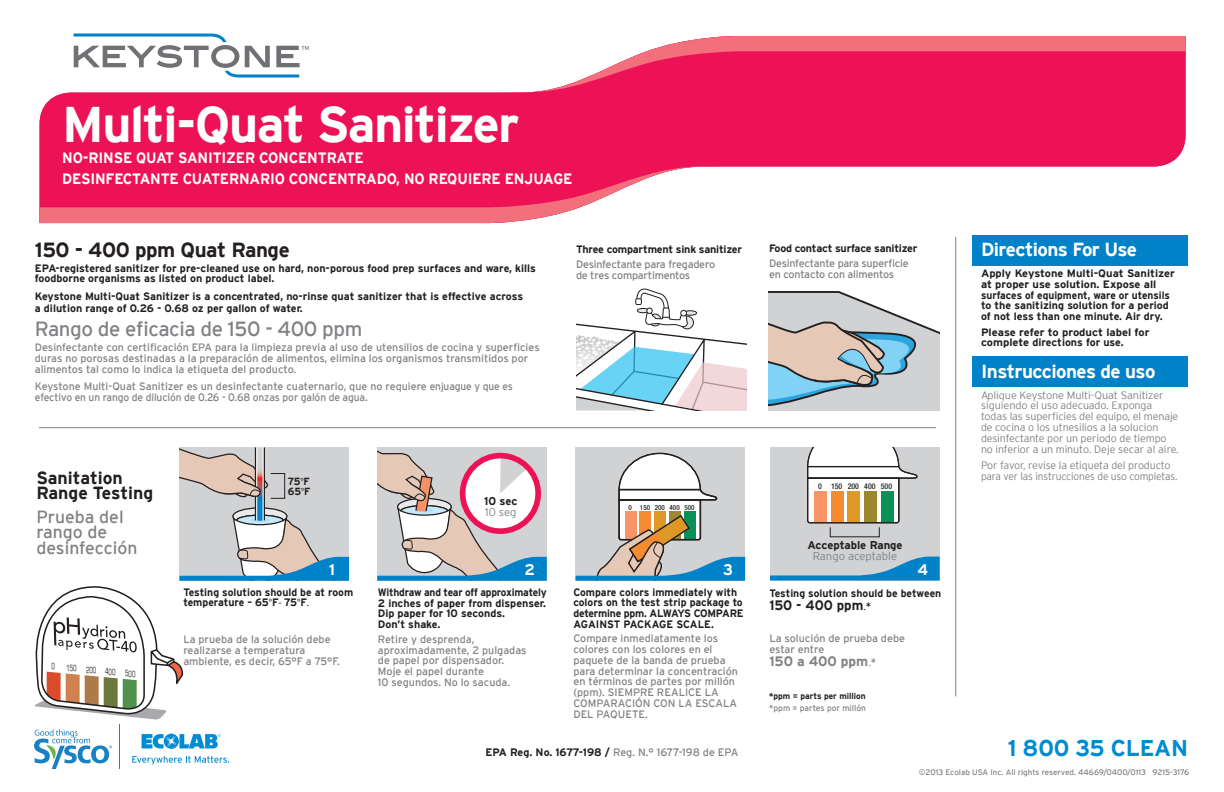
<style>
.page{position:relative;width:1224px;height:792px;background:#fff}
.page>*{position:absolute;margin:0;border:0;box-sizing:border-box;transform-origin:0 0}
.t1{font:700 50px "Interstate";letter-spacing:-.03em;color:#fff}
.t2{font:700 22.8px "Interstate";letter-spacing:-.01em;color:#008cd2}
.t3{font:20.5px "Interstate";letter-spacing:-.02em;color:#808285}
.t4{font:700 20.5px "Interstate";letter-spacing:-.02em;color:#231f20}
.t5{font:700 18.9px "Interstate";letter-spacing:-.03em;color:#fff}
.t6{font:17.6px "Interstate";color:#808285}
.t7{font:700 17.6px "Interstate";color:#231f20}
.t8{font:700 15.4px "Interstate";color:#fff}
.t9{font:700 15px "Interstate";letter-spacing:-.01em;color:#fff;scale:.95 1}
.t10{font:700 13.7px "Interstate";color:#231f20}
.t11{font:700 13.7px "Interstate";color:#808285}
.t12{font:700 11.3px "Interstate";color:#231f20}
.t13{font:300 11.3px "Interstate";color:#808285}
.t14{font:10.8px "Interstate";letter-spacing:-.005em;color:#808285}
.t15{font:10.7px/10.7px "Interstate";color:#808285}
.t16{font:700 10.7px/10.7px "Interstate";color:#231f20}
.t17{font:300 10.7px/10.8px "Interstate";letter-spacing:-.01em;color:#808285}
.t18{font:700 10.7px/10.8px "Interstate";color:#231f20;scale:1.04 1}
.t19{font:10.7px "Interstate";letter-spacing:-.02em;color:#808285}
.t20{font:700 10.7px/10.7px "Interstate";color:#231f20;text-align:justify;scale:.95 1}
.t21{font:10.7px "Interstate";color:#808285;scale:.95 1}
.t22{font:700 10.7px "Interstate";letter-spacing:-.02em;color:#231f20}
.t23{font:700 10.7px/10.8px "Interstate";color:#231f20;scale:1.05 1}
.t24{font:300 10.7px "Interstate";letter-spacing:-.01em;color:#808285;scale:.95 1}
.t25{font:700 10.3px "Interstate";color:#231f20}
.t26{font:700 8.7px "Interstate";color:#231f20}
.t27{font:8.7px "Interstate";color:#808285}
.t28{font:condensed 8.7px "Eurostile";color:#231f20;scale:.71 1}
.t29{font:condensed 8.1px "Eurostile";color:#231f20;scale:.71 1}
.t30{font:8px "Interstate";color:#808285}
.t31{font:500 condensed 7.9px "Helvetica Neue";color:#231f20}
.t32{font:500 condensed 7px "Helvetica Neue";color:#231f20}
.t33{font:5.6px "Interstate";color:#717074}
.s1{font-family:"Myriad Pro";font-weight:400}
.s2{font-weight:300;font-size:10.7px}
.s3{font-weight:400;font-size:10.7px}
.s4{font-weight:700;color:#231f20}
</style>
<div class="page">
<div style="left:972px;top:356px;width:216px;height:31px;background:#0082c8"></div>
<div style="left:40px;top:92px;width:1146px;height:75px;background:#ed1255"></div>
<svg style="left:40px;top:166px;width:665px;height:57px;background:#f04a76"></svg>
<svg style="left:533px;top:36px;width:653px;height:56px;background:#f04774"></svg>
<div style="left:972px;top:235px;width:216px;height:31px;background:#0082c8"></div>
<svg style="left:768px;top:291px;width:171px;height:119px;background:#bdc5c8"></svg>
<svg style="left:576px;top:289px;width:170px;height:122px"></svg>
<div style="left:575px;top:447px;width:170px;height:134px;background:#d1d2d4"></div>
<svg style="left:575px;top:452px;width:170px;height:129px"></svg>
<div style="left:770px;top:447px;width:170px;height:134px;background:#d1d2d4"></div>
<svg style="left:807px;top:447px;width:111px;height:77px"></svg>
<div style="left:830px;top:527px;width:50px;height:10px;border:1px solid #231f20"></div>
<svg style="left:770px;top:557px;width:170px;height:24px"></svg>
<svg style="left:377px;top:447px;width:170px;height:134px"></svg>
<div style="left:460px;top:453px;width:81px;height:81px;border:6px solid #ed1255;border-radius:50%"></div>
<hr style="left:39px;top:427px;width:897px;height:1px;background:#808285">
<hr style="left:955px;top:237px;width:1px;height:459px;background:#808285">
<svg style="left:74px;top:34px;width:226px;height:44px"></svg>
<img style="left:35px;top:730px;width:76px;height:38px">
<svg style="left:142px;top:734px;width:79px;height:15px"></svg>
<svg style="left:132px;top:756px;width:97px;height:8px"></svg>
<hr style="left:119px;top:724px;width:1px;height:44px;background:#008cd2">
<svg style="left:34px;top:447px;width:315px;height:273px"></svg>
<svg style="left:495px;top:135px;width:4px;height:8px"></svg>
<p class="t33" style="left:301px;top:45px;width:9px">TM</p>
<p class="t1" style="left:62px;top:96px;width:459px">Multi-Quat Sanitizer</p>
<p class="t9" style="left:62px;top:149px;width:319px">NO-RINSE QUAT SANITIZER CONCENTRATE</p>
<p class="t9" style="left:62px;top:170px;width:539px">DESINFECTANTE CUATERNARIO CONCENTRADO, NO REQUIERE ENJUAGE</p>
<p class="t4" style="left:35px;top:238px;width:256px">150 - 400 ppm Quat Range</p>
<p class="t16" style="left:35px;top:262px;width:503px">EPA-registered sanitizer for pre-cleaned use on hard, non-porous food prep surfaces and ware, kills foodborne organisms as listed on product label.</p>
<p class="t16" style="left:35px;top:291px;width:490px">Keystone Multi-Quat Sanitizer is a concentrated, no-rinse quat sanitizer that is effective across</p>
<p class="t16" style="left:35px;top:303px;width:270px">a dilution range of 0.26 - 0.68 oz per gallon of water.</p>
<p class="t3" style="left:35px;top:318px;width:329px">Rango de eficacia de 150 - 400 ppm</p>
<p class="t15" style="left:35px;top:342px;width:506px">Desinfectante con certificación EPA para la limpieza previa al uso de utensilios de cocina y superficies duras no porosas destinadas a la preparación de alimentos, elimina los organismos transmitidos por alimentos tal como lo indica la etiqueta del producto.</p>
<p class="t15" style="left:35px;top:381px;width:480px">Keystone Multi-Quat Sanitizer es un desinfectante cuaternario, que no requiere enjuague y que es</p>
<p class="t21" style="left:35px;top:391px;width:352px">efectivo en un rango de dilución de 0.26 - 0.68 onzas por galón de agua.</p>
<p class="t5" style="left:981px;top:239px;width:158px">Directions For Use</p>
<p class="t18" style="left:981px;top:268px;width:188px">Apply Keystone Multi-Quat Sanitizer at proper use solution. Expose all surfaces of equipment, ware or utensils to the sanitizing solution for a period of not less than one minute. Air dry.</p>
<p class="t23" style="left:981px;top:326px;width:162px">Please refer to product label for complete directions for use.</p>
<p class="t5" style="left:981px;top:361px;width:176px">Instrucciones de uso</p>
<p class="t17" style="left:981px;top:389px;width:184px">Aplique Keystone Multi-Quat Sanitizer</p>
<p class="t17" style="left:981px;top:400px;width:199px">siguiendo el uso adecuado. Exponga todas las superficies del equipo, el menaje de cocina o los utnesilios a la solucion desinfectante por un periodo de tiempo no inferior a un minuto. Deje secar al aire.</p>
<p class="t17" style="left:981px;top:460px;width:191px">Por favor, revise la etiqueta del producto</p>
<p class="t22" style="left:769px;top:243px;width:150px">Food contact surface sanitizer</p>
<p class="t19" style="left:769px;top:257px;width:141px">Desinfectante para superficie</p>
<p class="t19" style="left:769px;top:268px;width:127px">en contacto con alimentos</p>
<p class="t22" style="left:576px;top:244px;width:168px">Three compartment sink sanitizer</p>
<p class="t19" style="left:576px;top:258px;width:141px">Desinfectante para fregadero</p>
<p class="t19" style="left:576px;top:269px;width:116px">de tres compartimentos</p>
<p class="t29" style="left:51px;top:245px;width:92px;rotate:5deg">150 200 400 500</p>
<p class="t7" style="left:36px;top:468px;width:88px">Sanitation</p>
<p class="t24" style="left:981px;top:470px;width:208px">para ver las instrucciones de uso completas.</p>
<p class="t7" style="left:36px;top:483px;width:118px">Range Testing</p>
<p class="t6" style="left:36px;top:507px;width:89px">Prueba del</p>
<p class="t6" style="left:36px;top:522px;width:72px">rango de</p>
<p class="t6" style="left:36px;top:538px;width:103px">desinfección</p>
<p class="t25" style="left:288px;top:476px;width:23px">75<span class="s1">°</span>F</p>
<p class="t25" style="left:288px;top:486px;width:24px">65<span class="s1">°</span>F</p>
<p class="t31" style="left:818px;top:482px;width:75px">0 150 200 400 500</p>
<p class="t12" style="left:484px;top:495px;width:35px">10 sec</p>
<p class="t13" style="left:485px;top:506px;width:33px">10 seg</p>
<p class="t32" style="left:629px;top:503px;width:67px">0 150 200 400 500</p>
<p class="t12" style="left:807px;top:539px;width:97px">Acceptable Range</p>
<p class="t13" style="left:813px;top:550px;width:86px">Rango aceptable</p>
<p class="t16" style="left:769px;top:588px;width:174px">Testing solution should be between</p>
<p class="t10" style="left:769px;top:597px;width:103px">150 - 400 ppm<span class="s2">.</span><span class="s3">*</span></p>
<p class="t15" style="left:769px;top:633px;width:137px">La solución de prueba debe</p>
<p class="t15" style="left:769px;top:644px;width:57px">estar entre</p>
<p class="t11" style="left:769px;top:653px;width:108px">150 a 400 ppm<span class="s2">.</span><span class="s3">*</span></p>
<p class="t8" style="left:917px;top:561px;width:12px">4</p>
<p class="t8" style="left:525px;top:561px;width:12px">2</p>
<p class="t8" style="left:723px;top:561px;width:11px">3</p>
<p class="t8" style="left:329px;top:561px;width:7px">1</p>
<p class="t16" style="left:573px;top:586px;width:172px">Compare colors immediately with colors on the test strip package to determine ppm. ALWAYS COMPARE<br>AGAINST PACKAGE SCALE.</p>
<p class="t15" style="left:573px;top:633px;width:166px">Compare inmediatamente los colores con los colores en el paquete de la banda de prueba para determinar la concentración en términos de partes por millón (ppm). SIEMPRE REALICE LA<br>COMPARACIÓN CON LA ESCALA<br>DEL PAQUETE.</p>
<p class="t16" style="left:183px;top:587px;width:171px">Testing solution should be at room temperature – 65<span class="s1">°</span>F<span class="s1">-</span> 75<span class="s1">°</span>F<span class="s1">.</span></p>
<p class="t15" style="left:183px;top:634px;width:149px">La prueba de la solución debe</p>
<p class="t15" style="left:183px;top:645px;width:124px">realizarse a temperatura</p>
<p class="t15" style="left:183px;top:656px;width:158px">ambiente, es decir, 65°F a 75°F.</p>
<p class="t20" style="left:378px;top:587px;width:179px">Withdraw and tear off approximately 2 inches of paper from dispenser.<br>Dip paper for 10 seconds.</p>
<p class="t16" style="left:378px;top:619px;width:64px">Don’t shake.</p>
<p class="t15" style="left:378px;top:634px;width:98px">Retire y desprenda,</p>
<p class="t15" style="left:378px;top:644px;width:150px">aproximadamente, 2 pulgadas</p>
<p class="t15" style="left:378px;top:655px;width:128px">de papel por dispensador.</p>
<p class="t15" style="left:378px;top:666px;width:108px">Moje el papel durante</p>
<p class="t15" style="left:378px;top:677px;width:134px">10 segundos. No lo sacuda.</p>
<p class="t28" style="left:67px;top:663px;width:99px;rotate:5deg">150 200 400 500</p>
<p class="t26" style="left:769px;top:691px;width:98px">*ppm = parts per million</p>
<p class="t27" style="left:769px;top:703px;width:98px">*ppm = partes por millón</p>
<p class="t14" style="left:485px;top:746px;width:255px"><span class="s4">EPA Reg. No. 1677-198 /</span> Reg. N.° 1677-198 de EPA</p>
<p class="t2" style="left:1008px;top:736px;width:182px">1 800 35 CLEAN</p>
<p class="t30" style="left:919px;top:768px;width:272px">©2013 Ecolab USA Inc. All rights reserved. 44669/0400/0113 9215-3176</p>
</div>
